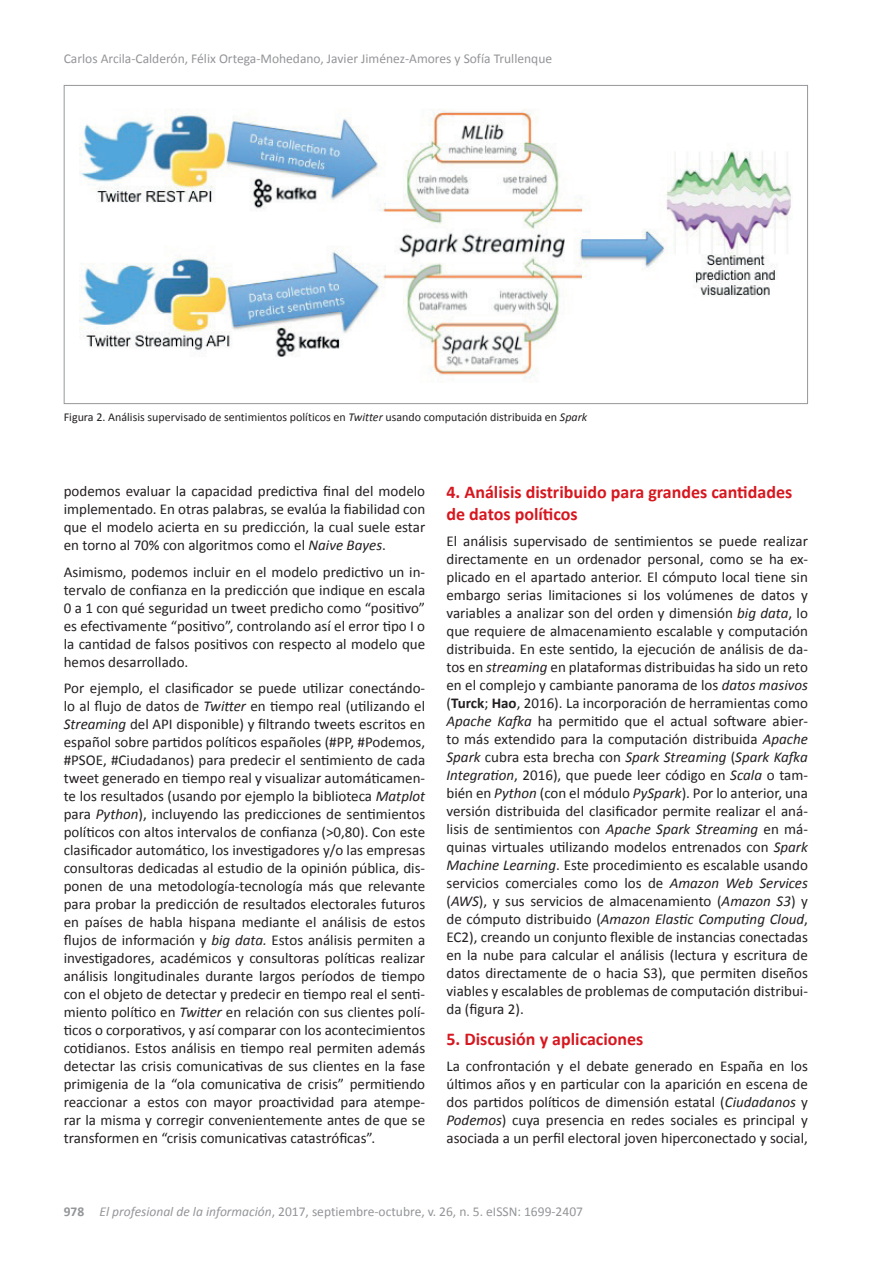
<style>
.page{position:relative;width:893px;height:1263px;background:#fff}
.page>*{position:absolute;margin:0;border:0;box-sizing:border-box;transform-origin:0 0}
.t1{font:700 18px/21.6px "Calibri";color:#d7171f}
.t2{font:15px/18px "Calibri";color:#231f20;text-align:justify}
.t3{font:13.5px "Calibri";color:#939598}
.t4{font:12px "Calibri";color:#231f20}
.s1{font-style:italic}
.s2{font-weight:700}
</style>
<div class="page">
<img style="left:79px;top:109px;width:713px;height:273px">
<p class="t3" style="left:64px;top:50px;width:490px">Carlos Arcila-Calderón, Félix Ortega-Mohedano, Javier Jiménez-Amores y Sofía Trullenque</p>
<p class="t4" style="left:64px;top:410px;width:525px">Figura 2. Análisis supervisado de sentimientos políticos en <span class="s1">Twitter</span> usando computación distribuida en <span class="s1">Spark</span></p>
<p class="t2" style="left:64px;top:482px;width:363px">podemos evaluar la capacidad predictiva final del modelo implementado. En otras palabras, se evalúa la fiabilidad con que el modelo acierta en su predicción, la cual suele estar en torno al 70% con algoritmos como el <span class="s1">Naive Bayes</span>.</p>
<p class="t2" style="left:64px;top:563px;width:363px">Asimismo, podemos incluir en el modelo predictivo un in&shy;tervalo de confianza en la predicción que indique en escala 0 a 1 con qué seguridad un tweet predicho como “positivo” es efectivamente “positivo”, controlando así el error tipo I o la cantidad de falsos positivos con respecto al modelo que hemos desarrollado.</p>
<p class="t2" style="left:64px;top:679px;width:363px">Por ejemplo, el clasificador se puede utilizar conectándo&shy;lo al flujo de datos de <span class="s1">Twitter</span> en tiempo real (utilizando el <span class="s1">Streaming</span> del API disponible) y filtrando tweets escritos en español sobre partidos políticos españoles (#PP, #Podemos, #PSOE, #Ciudadanos) para predecir el sentimiento de cada tweet generado en tiempo real y visualizar automáticamen&shy;te los resultados (usando por ejemplo la biblioteca <span class="s1">Matplot </span>para <span class="s1">Python</span>), incluyendo las predicciones de sentimientos políticos con altos intervalos de confianza (&gt;0,80). Con este clasificador automático, los investigadores y/o las empresas consultoras dedicadas al estudio de la opinión pública, dis&shy;ponen de una metodología-tecnología más que relevante para probar la predicción de resultados electorales futuros en países de habla hispana mediante el análisis de estos flujos de información y <span class="s1">big data.</span> Estos análisis permiten a investigadores, académicos y consultoras políticas realizar análisis longitudinales durante largos períodos de tiempo con el objeto de detectar y predecir en tiempo real el senti&shy;miento político en <span class="s1">Twitter</span> en relación con sus clientes polí&shy;ticos o corporativos, y así comparar con los acontecimientos cotidianos. Estos análisis en tiempo real permiten además detectar las crisis comunicativas de sus clientes en la fase primigenia de la “ola comunicativa de crisis” permitiendo reaccionar a estos con mayor proactividad para atempe&shy;rar la misma y corregir convenientemente antes de que se transformen en “crisis comunicativas catastróficas”.</p>
<p class="t1" style="left:446px;top:481px;width:347px">4. Análisis distribuido para grandes cantidades de datos políticos</p>
<p class="t2" style="left:446px;top:532px;width:363px">El análisis supervisado de sentimientos se puede realizar directamente en un ordenador personal, como se ha ex&shy;plicado en el apartado anterior. El cómputo local tiene sin embargo serias limitaciones si los volúmenes de datos y variables a analizar son del orden y dimensión <span class="s1">big data</span>, lo que requiere de almacenamiento escalable y computación distribuida. En este sentido, la ejecución de análisis de da&shy;tos en <span class="s1">streaming</span> en plataformas distribuidas ha sido un reto en el complejo y cambiante panorama de los <span class="s1">datos masivos </span>(<span class="s2">Turck</span>; <span class="s2">Hao</span>, 2016). La incorporación de herramientas como <span class="s1">Apache Kafka</span> ha permitido que el actual software abier&shy;to más extendido para la computación distribuida <span class="s1">Apache Spark</span> cubra esta brecha con <span class="s1">Spark Streaming</span> (<span class="s1">Spark Kafka Integration</span>, 2016), que puede leer código en <span class="s1">Scala</span> o tam&shy;bién en <span class="s1">Python</span> (con el módulo <span class="s1">PySpark</span>). Por lo anterior, una versión distribuida del clasificador permite realizar el aná&shy;lisis de sentimientos con <span class="s1">Apache Spark Streaming</span> en má&shy;quinas virtuales utilizando modelos entrenados con <span class="s1">Spark Machine Learning</span>. Este procedimiento es escalable usando servicios comerciales como los de <span class="s1">Amazon Web Services </span>(<span class="s1">AWS</span>), y sus servicios de almacenamiento (<span class="s1">Amazon S3</span>) y de cómputo distribuido (<span class="s1">Amazon Elastic Computing Cloud</span>, EC2), creando un conjunto flexible de instancias conectadas en la nube para calcular el análisis (lectura y escritura de datos directamente de o hacia S3), que permiten diseños viables y escalables de problemas de computación distribui&shy;da (figura 2).</p>
<p class="t1" style="left:446px;top:1028px;width:198px">5. Discusión y aplicaciones</p>
<p class="t2" style="left:446px;top:1057px;width:363px">La confrontación y el debate generado en España en los últimos años y en particular con la aparición en escena de dos partidos políticos de dimensión estatal (<span class="s1">Ciudadanos</span> y <span class="s1">Podemos</span>) cuya presencia en redes sociales es principal y asociada a un perfil electoral joven hiperconectado y social,</p>
<p class="t3" style="left:64px;top:1203px;width:521px"><span class="s2">978</span> <span class="s1">El profesional de la información</span>, 2017, septiembre-octubre, v. 26, n. 5. eISSN: 1699-2407</p>
</div>
